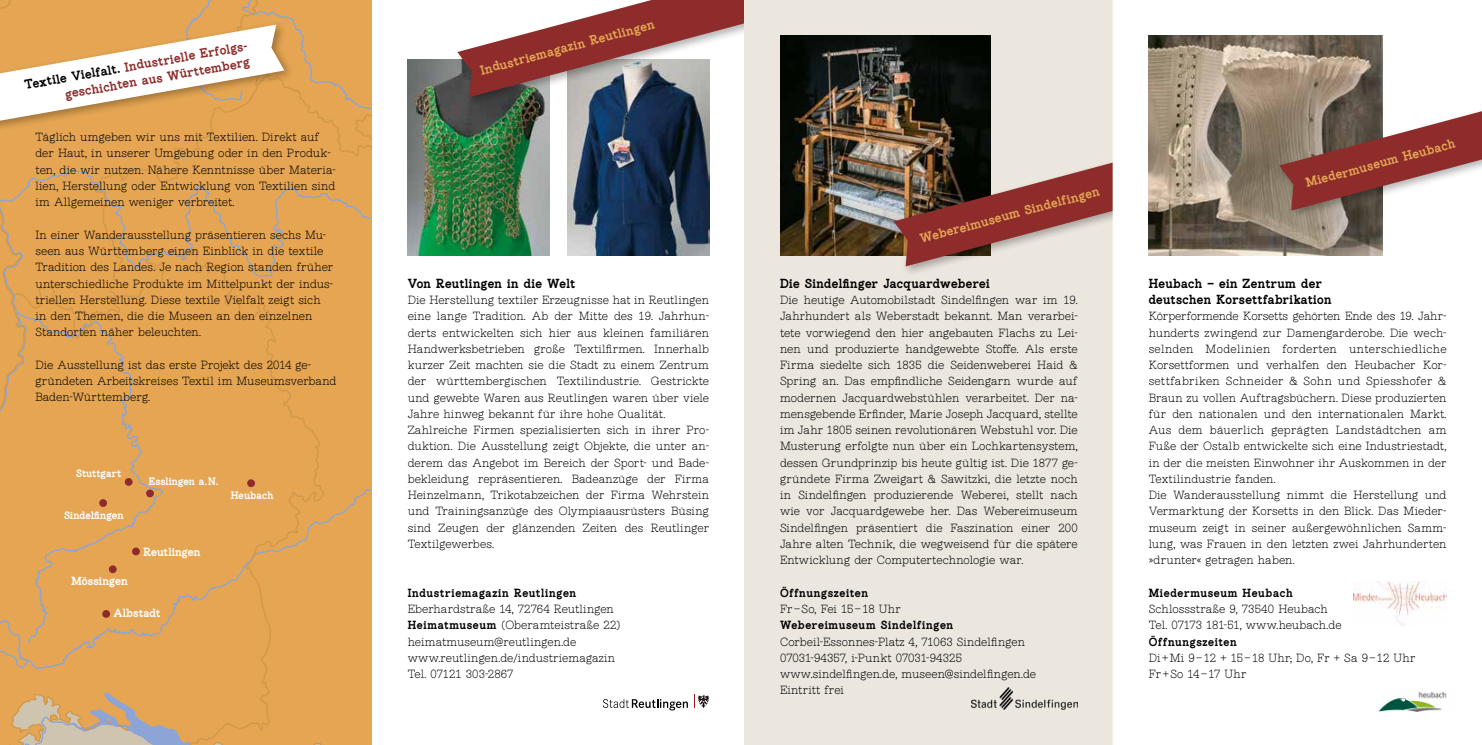
<style>
.page{position:relative;width:1482px;height:745px;background:#fff}
.page>*{position:absolute;margin:0;border:0;box-sizing:border-box;transform-origin:0 0}
.t1{font:700 12.5px/16.2px "Esfera NF";letter-spacing:.025em;color:#000}
.t2{font:700 12.5px "Esfera NF";color:#e5a552}
.t3{font:700 12.5px/16.2px "Esfera NF";color:#8e2c2c;text-align:right}
.t4{font:11.25px/16.2px "Esfera NF";letter-spacing:.005em;color:#000}
.t5{font:700 11.25px "Esfera NF";letter-spacing:.055em;color:#000}
.t6{font:700 11.25px "Esfera NF";letter-spacing:.01em;color:#fff}
.t7{font:700 10.25px "Esfera NF";letter-spacing:.01em;color:#fff}
.s1{color:#000}
.s2{font-size:10.38px}
.s3{font-weight:700}
</style>
<div class="page">
<div style="left:0;top:0;width:372px;height:744px;background:#e5a552"></div>
<img style="left:407px;top:60px;width:142px;height:195px">
<img style="left:567px;top:107px;width:142px;height:148px">
<div style="left:99px;top:499px;width:8px;height:7px;background:#8e2c2c;border-radius:50%"></div>
<div style="left:132px;top:547px;width:8px;height:8px;background:#8e2c2c;border-radius:50%"></div>
<div style="left:102px;top:609px;width:8px;height:8px;background:#8e2c2c;border-radius:50%"></div>
<div style="left:109px;top:565px;width:8px;height:7px;background:#8e2c2c;border-radius:50%"></div>
<div style="left:146px;top:489px;width:8px;height:8px;background:#8e2c2c;border-radius:50%"></div>
<div style="left:125px;top:477px;width:7px;height:8px;background:#8e2c2c;border-radius:50%"></div>
<div style="left:247px;top:479px;width:8px;height:8px;background:#8e2c2c;border-radius:50%"></div>
<div style="left:454px;top:0;width:365px;height:107px;background:#000;opacity:.3"></div>
<svg style="left:457px;top:0;width:287px;height:97px"></svg>
<div style="left:744px;top:0;width:369px;height:744px;background:#ebe6de"></div>
<img style="left:780px;top:35px;width:210px;height:220px">
<div style="left:890px;top:127px;width:365px;height:149px;background:#000;opacity:.3"></div>
<img style="left:893px;top:130px;width:219px;height:136px">
<svg style="left:1112px;top:0;width:335px;height:744px"></svg>
<img style="left:1148px;top:35px;width:234px;height:220px">
<div style="left:0;top:21px;width:295px;height:121px;background:#e5a552"></div>
<svg style="left:0;top:25px;width:284px;height:96px"></svg>
<svg style="left:694px;top:694px;width:15px;height:13px"></svg>
<svg style="left:602px;top:699px;width:85px;height:11px"></svg>
<div style="left:1275px;top:71px;width:206px;height:150px;background:#000;opacity:.3"></div>
<svg style="left:1278px;top:111px;width:203px;height:99px"></svg>
<img style="left:1378px;top:689px;width:69px;height:21px">
<img style="left:1352px;top:581px;width:94px;height:44px">
<img style="left:971px;top:687px;width:106px;height:22px">
<p class="t3" style="left:23px;top:76px;width:230px;rotate:-10deg"><span class="s1">Textile Vielfalt.</span> Industrielle Erfolgs&shy;geschichten aus Württemberg</p>
<p class="t4" style="left:35px;top:128px;width:302px">Täglich umgeben wir uns mit Textilien. Direkt auf der Haut, in unserer Umgebung oder in den Produk&shy;ten, die wir nutzen. Nähere Kenntnisse über Materia&shy;lien, Herstellung oder Entwicklung von Textilien sind im Allgemeinen weniger verbreitet.</p>
<p class="t4" style="left:35px;top:226px;width:299px">In einer Wanderausstellung präsentieren sechs Mu&shy;seen aus Württemberg einen Einblick in die textile Tradition des Landes. Je nach Region standen früher unterschiedliche Produkte im Mittelpunkt der indus&shy;triellen Herstellung. Diese textile Vielfalt zeigt sich in den Themen, die die Museen an den einzelnen Standorten näher beleuchten.</p>
<p class="t4" style="left:35px;top:356px;width:302px">Die Ausstellung ist das erste Projekt des 2014 ge&shy;gründeten Arbeitskreises Textil im Museumsverband<br>Baden-Württemberg.</p>
<p class="t7" style="left:76px;top:466px;width:47px">Stuttgart</p>
<p class="t7" style="left:64px;top:507px;width:61px">Sindelfin<span class="s2">gen</span></p>
<p class="t6" style="left:71px;top:573px;width:58px">Mössingen</p>
<p class="t7" style="left:149px;top:474px;width:71px">Esslingen a.N.</p>
<p class="t6" style="left:143px;top:543px;width:59px">Reutlingen</p>
<p class="t6" style="left:114px;top:605px;width:48px">Albstadt</p>
<p class="t7" style="left:231px;top:487px;width:44px">Heubach</p>
<p class="t2" style="left:478px;top:62px;width:181px;rotate:-15deg">Industriemagazin Reutlingen</p>
<p class="t1" style="left:407px;top:274px;width:169px">Von Reutlingen in die Welt</p>
<p class="t4" style="left:407px;top:291px;width:303px">Die Herstellung textiler Erzeugnisse hat in Reutlingen eine lange Tradition. Ab der Mitte des 19. Jahrhun&shy;derts entwickelten sich hier aus kleinen familiären Handwerksbetrieben große Textilfirmen. Innerhalb kurzer Zeit machten sie die Stadt zu einem Zentrum der württembergischen Textilindustrie. Gestrickte und gewebte Waren aus Reutlingen waren über viele Jahre hinweg bekannt für ihre hohe Qualität.<br>Zahlreiche Firmen spezialisierten sich in ihrer Pro&shy;duktion. Die Ausstellung zeigt Objekte, die unter an&shy;derem das Angebot im Bereich der Sport- und Bade&shy;bekleidung repräsentieren. Badeanzüge der Firma Heinzelmann, Trikotabzeichen der Firma Wehrstein und Trainingsanzüge des Olympiaausrüsters Büsing sind Zeugen der glänzenden Zeiten des Reutlinger Textilgewerbes.</p>
<p class="t5" style="left:407px;top:584px;width:170px">Industriemagazin Reutlingen</p>
<p class="t4" style="left:407px;top:600px;width:213px">Eberhardstraße 14, 72764 Reutlingen <span class="s3">Heimatmuseum</span> (Oberamteistraße 22) heimatmuseum@reutlingen.de www.reutlingen.de/industriemagazin Tel. 07121 303-2867</p>
<p class="t2" style="left:918px;top:230px;width:187px;rotate:-15deg">Webereimuseum Sindelfingen</p>
<p class="t1" style="left:780px;top:274px;width:211px">Die Sindelfinger Jacquardweberei</p>
<p class="t4" style="left:780px;top:291px;width:299px;text-align:justify">Die heutige Automobilstadt Sindelfingen war im 19.<br>Jahrhundert als Weberstadt bekannt. Man verarbei&shy;tete vorwiegend den hier angebauten Flachs zu Lei&shy;nen und produzierte handgewebte Stoffe. Als erste Firma siedelte sich 1835 die Seidenweberei Haid &amp; Spring an. Das empfindliche Seidengarn wurde auf modernen Jacquardwebstühlen verarbeitet. Der na&shy;mensgebende Erfinder, Marie Joseph Jacquard, stellte im Jahr 1805 seinen revolutionären Webstuhl vor. Die Musterung erfolgte nun über ein Lochkartensystem, dessen Grundprinzip bis heute gültig ist. Die 1877 ge&shy;gründete Firma Zweigart &amp; Sawitzki, die letzte noch in Sindelfingen produzierende Weberei, stellt nach wie vor Jacquardgewebe her. Das Webereimuseum Sindelfingen präsentiert die Faszination einer 200<br>Jahre alten Technik, die wegweisend für die spätere Entwicklung der Computertechnologie war.</p>
<p class="t5" style="left:780px;top:584px;width:90px">Öffnungszeiten</p>
<p class="t4" style="left:780px;top:600px;width:122px">Fr–So, Fei 15–18 Uhr</p>
<p class="t5" style="left:780px;top:617px;width:175px">Webereimuseum Sindelfingen</p>
<p class="t4" style="left:780px;top:632px;width:257px">Corbeil-Essonnes-Platz 4, 71063 Sindelfingen 07031-94357, i-Punkt 07031-94325 www.sindelfingen.de, museen@sindelfingen.de Eintritt frei</p>
<p class="t2" style="left:1303px;top:175px;width:156px;rotate:-15deg">Miedermuseum Heubach</p>
<p class="t1" style="left:1148px;top:274px;width:184px">Heubach – ein Zentrum der deutschen Korsettfabrikation</p>
<p class="t4" style="left:1148px;top:307px;width:299px">Körperformende Korsetts gehörten Ende des 19. Jahr&shy;hunderts zwingend zur Damengarderobe. Die wech&shy;selnden Modelinien forderten unterschiedliche Korsettformen und verhalfen den Heubacher Kor&shy;settfabriken Schneider &amp; Sohn und Spiesshofer &amp; Braun zu vollen Auftragsbüchern. Diese produzierten für den nationalen und den internationalen Markt.<br>Aus dem bäuerlich geprägten Landstädtchen am Fuße der Ostalb entwickelte sich eine Industriestadt, in der die meisten Einwohner ihr Auskommen in der Textilindustrie fanden.<br>Die Wanderausstellung nimmt die Herstellung und Vermarktung der Korsetts in den Blick. Das Mieder&shy;museum zeigt in seiner außergewöhnlichen Samm&shy;lung, was Frauen in den letzten zwei Jahrhunderten »drunter« getragen haben.</p>
<p class="t5" style="left:1148px;top:584px;width:145px">Miedermuseum Heubach</p>
<p class="t4" style="left:1148px;top:600px;width:194px">Schlossstraße 9, 73540 Heubach<br>Tel. 07173 181-51, www.heubach.de</p>
<p class="t5" style="left:1148px;top:633px;width:90px">Öffnungszeiten</p>
<p class="t4" style="left:1148px;top:648px;width:268px">Di+Mi 9–12 + 15–18 Uhr; Do, Fr + Sa 9–12 Uhr<br>Fr+So 14–17 Uhr</p>
</div>
